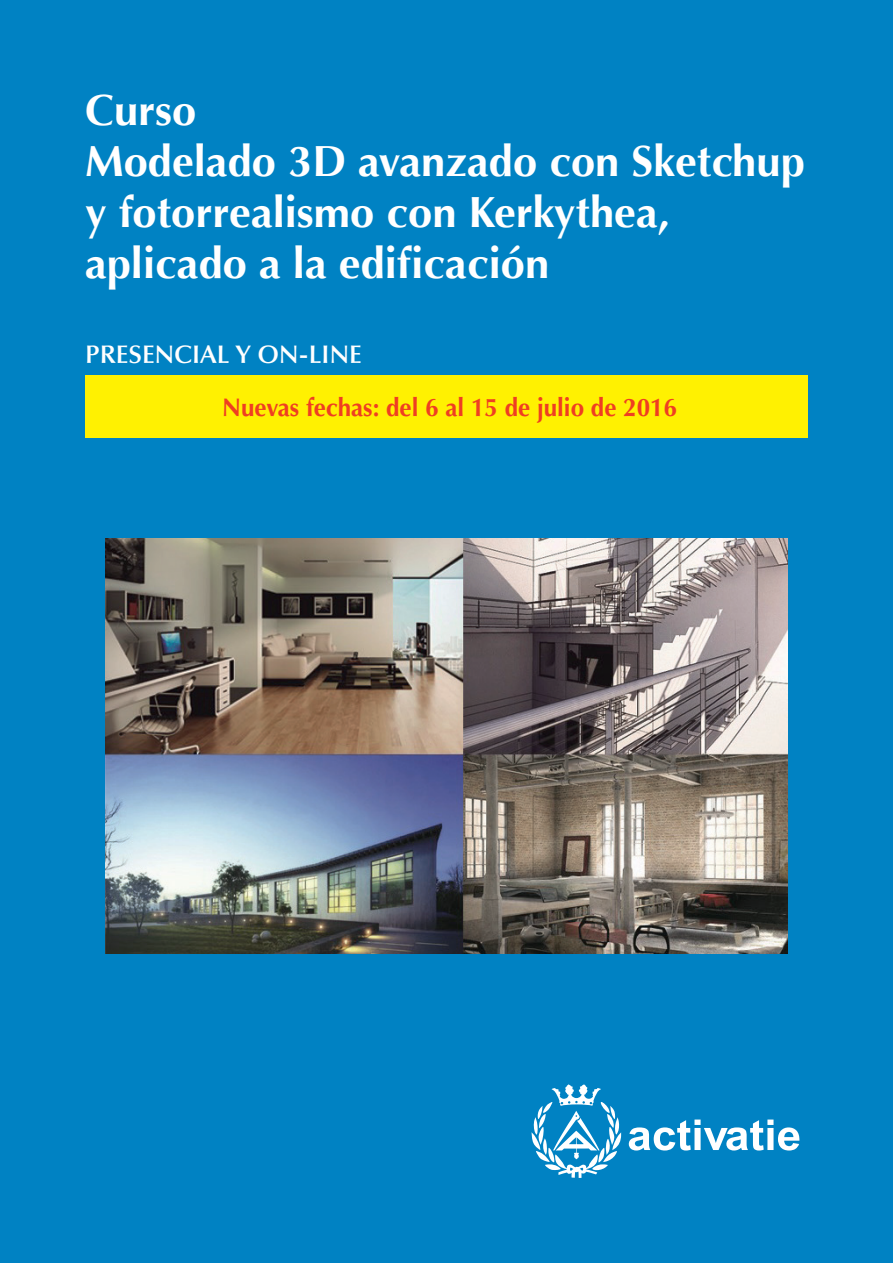
<style>
.page{position:relative;width:893px;height:1263px;background:#0082c3}
.page>*{position:absolute;margin:0;border:0;box-sizing:border-box;transform-origin:0 0}
.t1{font:700 43.5px/51px "Optima";color:#fff}
.t2{font:700 25.5px "Optima LT Std";color:#ef3e22;scale:.95 1}
.t3{font:600 25.5px "Optima LT Std";color:#fff}
</style>
<div class="page">
<div style="left:85px;top:376px;width:723px;height:62px;background:#fff101"></div>
<svg style="left:629px;top:1119px;width:170px;height:31px"></svg>
<svg style="left:531px;top:1084px;width:90px;height:94px"></svg>
<img style="left:106px;top:538px;width:681px;height:416px">
<p class="t1" style="left:85px;top:85px;width:721px">Curso<br>Modelado 3D avanzado con Sketchup y fotorrealismo con Kerkythea, aplicado a la edificación</p>
<p class="t3" style="left:85px;top:340px;width:278px">PRESENCIAL Y ON-LINE</p>
<p class="t2" style="left:222px;top:392px;width:480px">Nuevas fechas: del 6 al 15 de julio de 2016</p>
</div>
